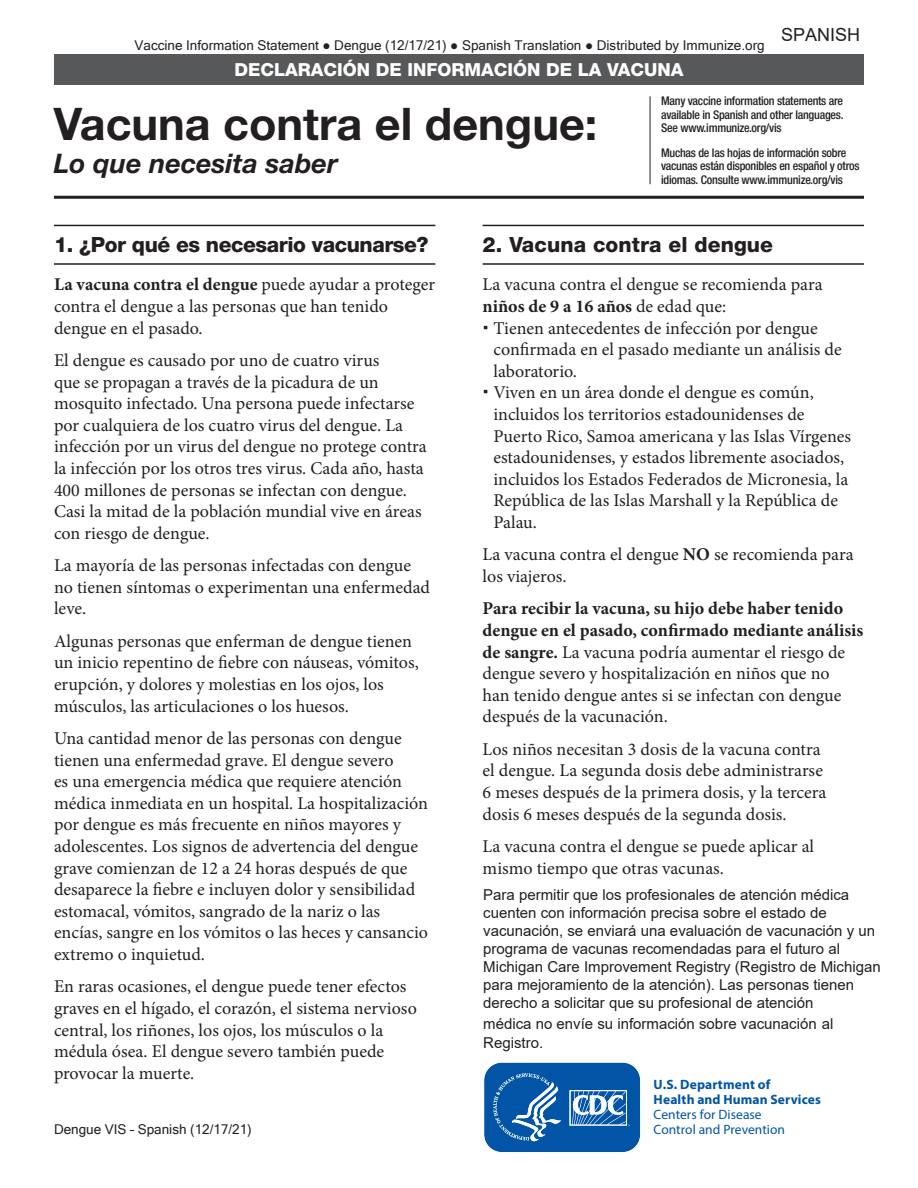
<style>
.page{position:relative;width:918px;height:1188px;background:#fff}
.page>*{position:absolute;margin:0;border:0;box-sizing:border-box;transform-origin:0 0}
.t1{font:700 45px "Helvetica Neue LT Std";color:#231f20}
.t2{font:italic 700 27px "Helvetica Neue LT Std";color:#231f20}
.t3{font:800 21px "Helvetica Neue LT Std";letter-spacing:-.02em;color:#231f20}
.t4{font:800 21px "Helvetica Neue LT Std";letter-spacing:.005em;color:#231f20}
.t5{font:18px/21.6px "Minion Pro";color:#231f20}
.t6{font:800 18px "Helvetica Neue LT Std";color:#fff}
.t7{font:18px "Arial";color:#231f20}
.t8{font:15px/18px "Arial";color:#231f20}
.t9{font:13.5px "Microsoft Sans Serif";color:#231f20}
.t10{font:700 13.5px/15px "Myriad Pro";letter-spacing:.01em;color:#0154a6}
.t11{font:13.5px/15px "Myriad Pro";color:#0154a6}
.t12{font:500 condensed 12px/13.5px "Helvetica Neue LT Std";letter-spacing:-.02em;color:#231f20;text-align:justify}
.s1{font-weight:700}
</style>
<div class="page">
<div style="left:54px;top:54px;width:810px;height:31px;background:#57585a"></div>
<hr style="left:650px;top:96px;width:1px;height:88px;background:#231f20">
<hr style="left:54px;top:196px;width:810px;height:3px;background:#231f20">
<svg style="left:484px;top:1062px;width:157px;height:90px;background:#296fb4"></svg>
<hr style="left:54px;top:263px;width:381px;height:2px;background:#231f20">
<hr style="left:54px;top:225px;width:381px;height:1px;background:#231f20">
<hr style="left:483px;top:263px;width:381px;height:2px;background:#231f20">
<hr style="left:483px;top:225px;width:381px;height:1px;background:#231f20">
<p class="t9" style="left:135px;top:37px;width:632px">Vaccine Information Statement ● Dengue (12/17/21) ● Spanish Translation ● Distributed by Immunize.org</p>
<p class="t7" style="left:781px;top:23px;width:81px">SPANISH</p>
<p class="t6" style="left:234px;top:59px;width:451px">DECLARACIÓN DE INFORMACIÓN DE LA VACUNA</p>
<p class="t12" style="left:661px;top:94px;width:184px">Many vaccine information statements are available in Spanish and other languages.<br>See www.immunize.org/vis</p>
<p class="t12" style="left:661px;top:146px;width:200px;text-align:left">Muchas de las hojas de información sobre vacunas están disponibles en español y otros idiomas. Consulte www.immunize.org/vis</p>
<h2 class="t1" style="left:54px;top:96px;width:545px">Vacuna contra el dengue:</h2>
<h2 class="t2" style="left:54px;top:146px;width:285px">Lo que necesita saber</h2>
<h3 class="t3" style="left:54px;top:232px;width:376px">1. ¿Por qué es necesario vacunarse?</h3>
<p class="t5" style="left:54px;top:274px;width:383px"><span class="s1">La vacuna contra el dengue</span> puede ayudar a proteger contra el dengue a las personas que han tenido dengue en el pasado.</p>
<p class="t5" style="left:54px;top:350px;width:374px">El dengue es causado por uno de cuatro virus<br>que se propagan a través de la picadura de un mosquito infectado. Una persona puede infectarse por cualquiera de los cuatro virus del dengue. La infección por un virus del dengue no protege contra la infección por los otros tres virus. Cada año, hasta 400 millones de personas se infectan con dengue.<br>Casi la mitad de la población mundial vive en áreas con riesgo de dengue.</p>
<p class="t5" style="left:54px;top:555px;width:378px">La mayoría de las personas infectadas con dengue no tienen síntomas o experimentan una enfermedad leve.</p>
<p class="t5" style="left:54px;top:630px;width:366px">Algunas personas que enferman de dengue tienen un inicio repentino de fiebre con náuseas, vómitos, erupción, y dolores y molestias en los ojos, los músculos, las articulaciones o los huesos.</p>
<p class="t5" style="left:54px;top:728px;width:376px">Una cantidad menor de las personas con dengue tienen una enfermedad grave. El dengue severo<br>es una emergencia médica que requiere atención médica inmediata en un hospital. La hospitalización por dengue es más frecuente en niños mayores y adolescentes. Los signos de advertencia del dengue grave comienzan de 12 a 24 horas después de que desaparece la fiebre e incluyen dolor y sensibilidad estomacal, vómitos, sangrado de la nariz o las encías, sangre en los vómitos o las heces y cansancio extremo o inquietud.</p>
<p class="t5" style="left:54px;top:976px;width:364px">En raras ocasiones, el dengue puede tener efectos graves en el hígado, el corazón, el sistema nervioso central, los riñones, los ojos, los músculos o la médula ósea. El dengue severo también puede provocar la muerte.</p>
<p class="t9" style="left:54px;top:1120px;width:199px">Dengue VIS – Spanish (12/17/21)</p>
<h3 class="t4" style="left:483px;top:232px;width:292px">2. Vacuna contra el dengue</h3>
<p class="t5" style="left:483px;top:274px;width:341px">La vacuna contra el dengue se recomienda para <span class="s1">niños de 9 a 16 años</span> de edad que:</p>
<p class="t5" style="left:493px;top:317px;width:350px">Tienen antecedentes de infección por dengue confirmada en el pasado mediante un análisis de laboratorio.</p>
<p class="t5" style="left:493px;top:382px;width:359px">Viven en un área donde el dengue es común, incluidos los territorios estadounidenses de Puerto Rico, Samoa americana y las Islas Vírgenes estadounidenses, y estados libremente asociados, incluidos los Estados Federados de Micronesia, la República de las Islas Marshall y la República de Palau.</p>
<p class="t5" style="left:483px;top:544px;width:373px">La vacuna contra el dengue <span class="s1">NO</span> se recomienda para los viajeros.</p>
<p class="t5" style="left:483px;top:598px;width:382px"><span class="s1">Para recibir la vacuna, su hijo debe haber tenido dengue en el pasado, confirmado mediante análisis de sangre.</span> La vacuna podría aumentar el riesgo de dengue severo y hospitalización en niños que no<br>han tenido dengue antes si se infectan con dengue después de la vacunación.</p>
<p class="t5" style="left:483px;top:738px;width:345px">Los niños necesitan 3 dosis de la vacuna contra el dengue. La segunda dosis debe administrarse 6 meses después de la primera dosis, y la tercera dosis 6 meses después de la segunda dosis.</p>
<p class="t5" style="left:483px;top:836px;width:333px">La vacuna contra el dengue se puede aplicar al mismo tiempo que otras vacunas.</p>
<p class="t8" style="left:483px;top:886px;width:399px">Para permitir que los profesionales de atención médica cuenten con información precisa sobre el estado de vacunación, se enviará una evaluación de vacunación y un programa de vacunas recomendadas para el futuro al Michigan Care Improvement Registry (Registro de Michigan para mejoramiento de la atención). Las personas tienen derecho a solicitar que su profesional de atención</p>
<p class="t8" style="left:483px;top:1014px;width:352px;line-height:19.2px">médica no envíe su información sobre vacunación al<br>Registro.</p>
<p class="t10" style="left:654px;top:1077px;width:169px">U.S. Department of<br>Health and Human Services</p>
<p class="t11" style="left:654px;top:1107px;width:133px">Centers for Disease<br>Control and Prevention</p>
</div>
